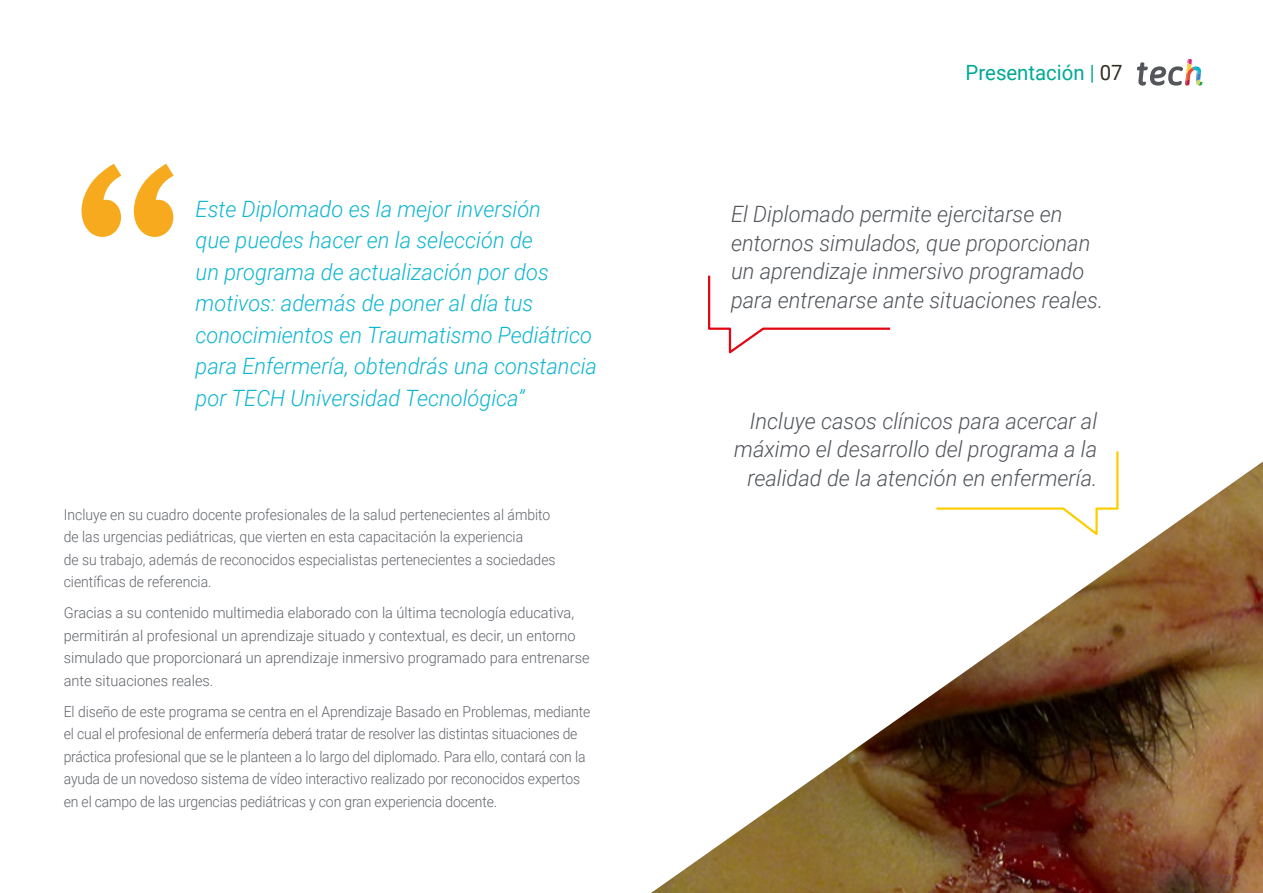
<style>
.page{position:relative;width:1263px;height:893px;background:#fff}
.page>*{position:absolute;margin:0;border:0;box-sizing:border-box;transform-origin:0 0}
.t1{font:italic 300 22.5px/28.5px "Roboto";color:#52555b;text-align:right}
.t2{font:italic 300 22.5px/31.5px "Roboto";color:#0fb6cf}
.t3{font:21px "Roboto";color:#00a996}
.t4{font:300 15px/22.5px "Roboto";color:#61646a;scale:.93 1}
.t5{font:300 15px/22.5px "Roboto";color:#61646a}
.s1{color:#312e20}
</style>
<div class="page">
<img style="left:651px;top:461px;width:612px;height:432px">
<svg style="left:82px;top:164px;width:92px;height:73px"></svg>
<svg style="left:934px;top:451px;width:186px;height:88px"></svg>
<svg style="left:708px;top:275px;width:183px;height:79px"></svg>
<svg style="left:1137px;top:59px;width:65px;height:27px"></svg>
<p class="t2" style="left:196px;top:192px;width:403px">Este Diplomado es la mejor inversión<br>que puedes hacer en la selección de<br>un programa de actualización por dos motivos: además de poner al día tus conocimientos en Traumatismo Pediátrico para Enfermería, obtendrás una constancia por TECH Universidad Tecnológica”</p>
<p class="t4" style="left:64px;top:502px;width:530px">Incluye en su cuadro docente profesionales de la salud pertenecientes al ámbito de las urgencias pediátricas, que vierten en esta capacitación la experiencia<br>de su trabajo, además de reconocidos especialistas pertenecientes a sociedades científicas de referencia.</p>
<p class="t5" style="left:64px;top:601px;width:527px">Gracias a su contenido multimedia elaborado con la última tecnología educativa, permitirán al profesional un aprendizaje situado y contextual, es decir, un entorno simulado que proporcionará un aprendizaje inmersivo programado para entrenarse ante situaciones reales.</p>
<p class="t4" style="left:64px;top:699px;width:568px">El diseño de este programa se centra en el Aprendizaje Basado en Problemas, mediante el cual el profesional de enfermería deberá tratar de resolver las distintas situaciones de práctica profesional que se le planteen a lo largo del diplomado. Para ello, contará con la ayuda de un novedoso sistema de vídeo interactivo realizado por reconocidos expertos en el campo de las urgencias pediátricas y con gran experiencia docente.</p>
<h2 class="t3" style="left:966px;top:57px;width:159px">Presentación | <span class="s1">07</span></h2>
<h1 class="t1" style="left:731px;top:199px;width:374px;text-align:left">El Diplomado permite ejercitarse en entornos simulados, que proporcionan un aprendizaje inmersivo programado para entrenarse ante situaciones reales.</h1>
<h1 class="t1" style="left:734px;top:406px;width:365px">Incluye casos clínicos para acercar al máximo el desarrollo del programa a la realidad de la atención en enfermería.</h1>
</div>
